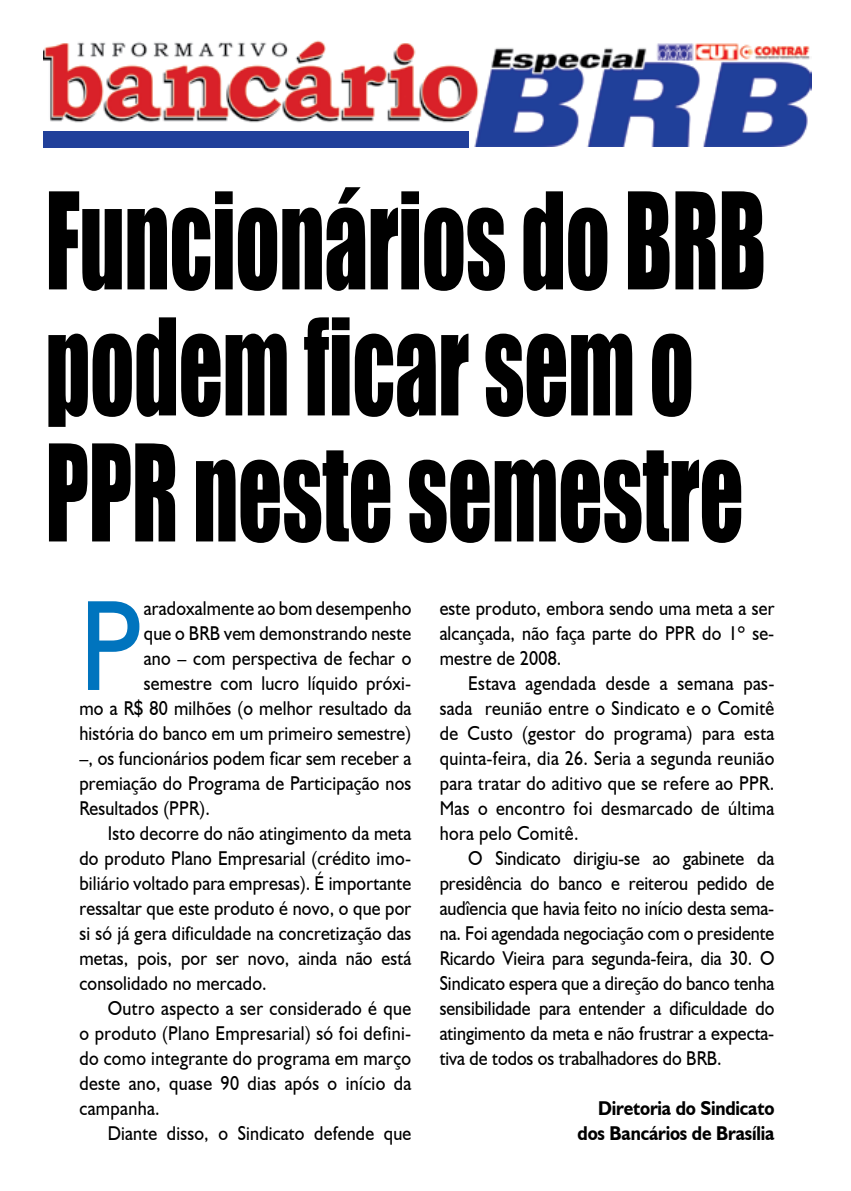
<style>
.page{position:relative;width:851px;height:1191px;background:#fff}
.page>*{position:absolute;margin:0;border:0;box-sizing:border-box;transform-origin:0 0}
.t1{font:129.8px "Humanist 521 BT";color:#0074be;scale:.9 1}
.t2{font:124px/126px "Impact";letter-spacing:-.005em;color:#000;scale:.7 1}
.t3{font:20px/25px "Humanist 521 BT";letter-spacing:.01em;color:#000;text-align:justify;scale:.9 1}
.t4{font:700 20px/25px "Humanist 521 BT";letter-spacing:-.01em;color:#000;text-align:right;scale:.9 1}
</style>
<div class="page">
<img style="left:43px;top:40px;width:768px;height:107px">
<div style="left:43px;top:131px;width:426px;height:16px;background:#21409a"></div>
<h2 class="t2" style="left:45px;top:174px;width:1031px">Funcionários do BRB podem ficar sem o<br>PPR neste semestre</h2>
<h1 class="t1" style="left:79px;top:566px;width:72px">P</h1>
<p class="t3" style="left:144px;top:595px;width:298px">aradoxalmente ao bom desempenho</p>
<p class="t3" style="left:144px;top:620px;width:298px">que o BRB vem demonstrando neste</p>
<p class="t3" style="left:144px;top:645px;width:298px">ano – com perspectiva de fechar o</p>
<p class="t3" style="left:144px;top:670px;width:298px">semestre com lucro líquido próxi-</p>
<p class="t3" style="left:79px;top:695px;width:370px">mo a R$ 80 milhões (o melhor resultado da</p>
<p class="t3" style="left:79px;top:720px;width:370px">história do banco em um primeiro semestre)</p>
<p class="t3" style="left:79px;top:745px;width:370px">–, os funcionários podem ficar sem receber a</p>
<p class="t3" style="left:79px;top:770px;width:370px">premiação do Programa de Participação nos</p>
<p class="t3" style="left:79px;top:795px;width:146px">Resultados (PPR).</p>
<p class="t3" style="left:108px;top:820px;width:338px">Isto decorre do não atingimento da meta</p>
<p class="t3" style="left:79px;top:845px;width:370px">do produto Plano Empresarial (crédito imo-</p>
<p class="t3" style="left:79px;top:870px;width:370px">biliário voltado para empresas). É importante</p>
<p class="t3" style="left:79px;top:895px;width:370px">ressaltar que este produto é novo, o que por</p>
<p class="t3" style="left:79px;top:920px;width:370px">si só já gera dificuldade na concretização das</p>
<p class="t3" style="left:79px;top:945px;width:370px">metas, pois, por ser novo, ainda não está</p>
<p class="t3" style="left:79px;top:970px;width:210px">consolidado no mercado.</p>
<p class="t3" style="left:108px;top:995px;width:338px">Outro aspecto a ser considerado é que</p>
<p class="t3" style="left:79px;top:1020px;width:370px">o produto (Plano Empresarial) só foi defini-</p>
<p class="t3" style="left:79px;top:1045px;width:370px">do como integrante do programa em março</p>
<p class="t3" style="left:79px;top:1070px;width:370px">deste ano, quase 90 dias após o início da</p>
<p class="t3" style="left:79px;top:1095px;width:91px">campanha.</p>
<p class="t3" style="left:108px;top:1120px;width:339px">Diante disso, o Sindicato defende que</p>
<p class="t3" style="left:439px;top:595px;width:373px">este produto, embora sendo uma meta a ser alcançada, não faça parte do PPR do 1º se&shy;mestre de 2008.</p>
<p class="t3" style="left:439px;top:670px;width:373px;text-indent:28px">Estava agendada desde a semana pas&shy;sada reunião entre o Sindicato e o Comitê de Custo (gestor do programa) para esta quinta-feira, dia 26. Seria a segunda reunião para tratar do aditivo que se refere ao PPR.<br>Mas o encontro foi desmarcado de última hora pelo Comitê.</p>
<p class="t3" style="left:439px;top:845px;width:373px;text-indent:28px">O Sindicato dirigiu-se ao gabinete da presidência do banco e reiterou pedido de audîencia que havia feito no início desta sema&shy;na. Foi agendada negociação com o presidente Ricardo Vieira para segunda-feira, dia 30. O Sindicato espera que a direção do banco tenha sensibilidade para entender a dificuldade do atingimento da meta e não frustrar a expecta&shy;tiva de todos os trabalhadores do BRB.</p>
<p class="t4" style="left:577px;top:1095px;width:220px">Diretoria do Sindicato dos Bancários de Brasília</p>
</div>
